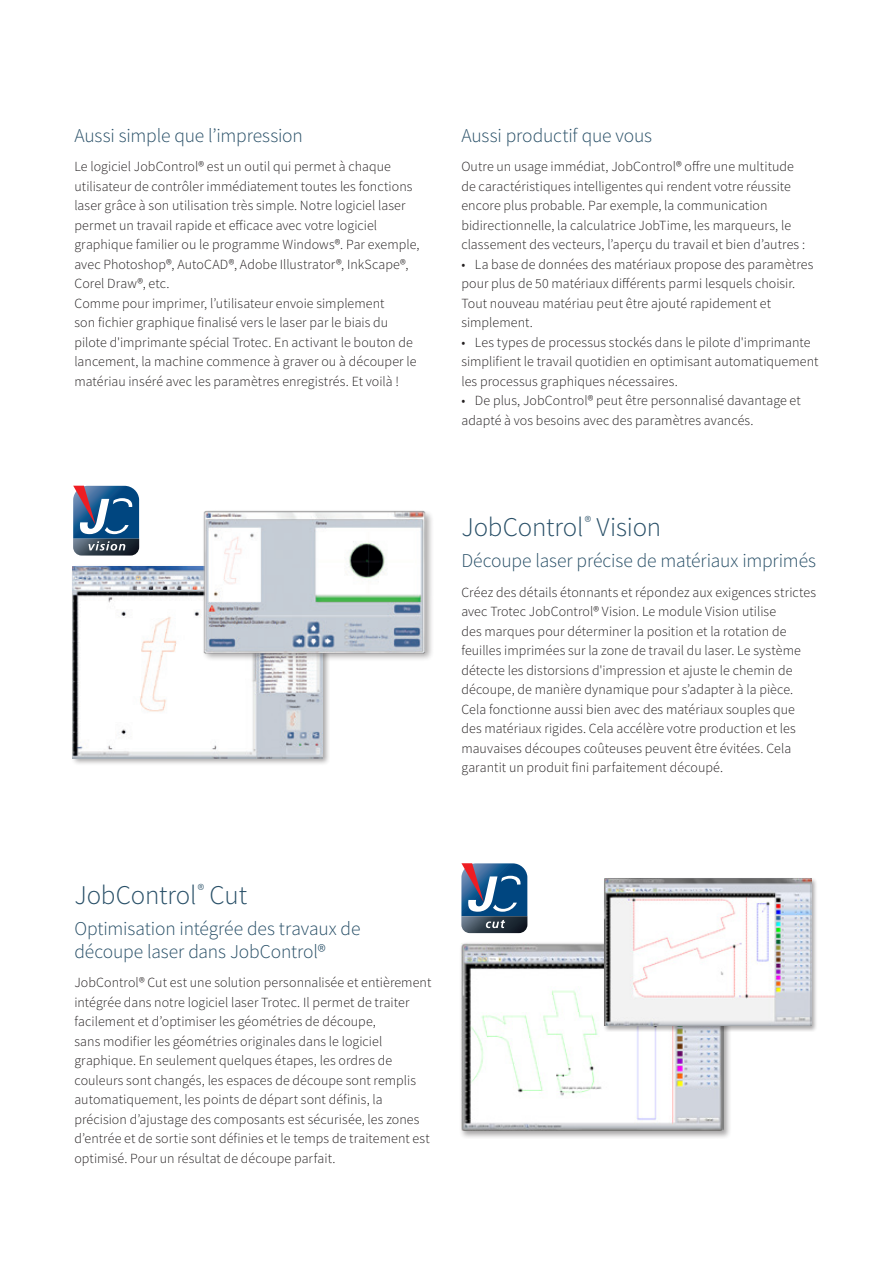
<style>
.page{position:relative;width:893px;height:1263px;background:#fff}
.page>*{position:absolute;margin:0;border:0;box-sizing:border-box;transform-origin:0 0}
.t1{font:300 27px "Source Sans Pro";letter-spacing:-.005em;color:#284f67}
.t2{font:300 19.5px/22.5px "Source Sans Pro";letter-spacing:-.005em;color:#284f67}
.t3{font:300 13.95px/19.5px "Source Sans Pro";letter-spacing:.005em;color:#231f20}
</style>
<div class="page">
<div style="left:70px;top:564px;width:260px;height:202px;background:#231f20;opacity:.4"></div>
<img style="left:73px;top:566px;width:249px;height:192px">
<div style="left:459px;top:941px;width:273px;height:198px;background:#231f20;opacity:.4"></div>
<img style="left:461px;top:944px;width:262px;height:187px">
<div style="left:603px;top:876px;width:215px;height:156px;background:#231f20;opacity:.4"></div>
<img style="left:605px;top:878px;width:207px;height:148px">
<img style="left:197px;top:510px;width:235px;height:176px">
<svg style="left:73px;top:486px;width:66px;height:69px;background:#48678a"></svg>
<svg style="left:461px;top:863px;width:66px;height:70px;background:#476689"></svg>
<h2 class="t2" style="left:74px;top:124px;width:230px">Aussi simple que l’impression</h2>
<p class="t3" style="left:74px;top:157px;width:347px">Le logiciel JobControl® est un outil qui permet à chaque utilisateur de contrôler immédiatement toutes les fonctions laser grâce à son utilisation très simple. Notre logiciel laser permet un travail rapide et efficace avec votre logiciel graphique familier ou le programme Windows®. Par exemple, avec Photoshop®, AutoCAD®, Adobe Illustrator®, InkScape®, Corel Draw®, etc.<br>Comme pour imprimer, l’utilisateur envoie simplement<br>son fichier graphique finalisé vers le laser par le biais du pilote d'imprimante spécial Trotec. En activant le bouton de lancement, la machine commence à graver ou à découper le matériau inséré avec les paramètres enregistrés. Et voilà !</p>
<h2 class="t2" style="left:461px;top:124px;width:192px">Aussi productif que vous</h2>
<p class="t3" style="left:461px;top:157px;width:345px">Outre un usage immédiat, JobControl® offre une multitude de caractéristiques intelligentes qui rendent votre réussite encore plus probable. Par exemple, la communication bidirectionnelle, la calculatrice JobTime, les marqueurs, le classement des vecteurs, l’aperçu du travail et bien d’autres :</p>
<p class="t3" style="left:461px;top:255px;width:354px">• La base de données des matériaux propose des paramètres pour plus de 50 matériaux différents parmi lesquels choisir.<br>Tout nouveau matériau peut être ajouté rapidement et simplement.</p>
<p class="t3" style="left:461px;top:333px;width:359px">• Les types de processus stockés dans le pilote d'imprimante simplifient le travail quotidien en optimisant automatiquement les processus graphiques nécessaires.</p>
<p class="t3" style="left:461px;top:391px;width:341px">• De plus, JobControl® peut être personnalisé davantage et adapté à vos besoins avec des paramètres avancés.</p>
<h1 class="t1" style="left:461px;top:510px;width:201px">JobControl<sup>®</sup> Vision</h1>
<h2 class="t2" style="left:461px;top:550px;width:356px">Découpe laser précise de matériaux imprimés</h2>
<p class="t3" style="left:461px;top:582px;width:356px">Créez des détails étonnants et répondez aux exigences strictes avec Trotec JobControl® Vision. Le module Vision utilise<br>des marques pour déterminer la position et la rotation de feuilles imprimées sur la zone de travail du laser. Le système détecte les distorsions d'impression et ajuste le chemin de découpe, de manière dynamique pour s’adapter à la pièce.<br>Cela fonctionne aussi bien avec des matériaux souples que des matériaux rigides. Cela accélère votre production et les mauvaises découpes coûteuses peuvent être évitées. Cela garantit un produit fini parfaitement découpé.</p>
<h1 class="t1" style="left:74px;top:878px;width:174px">JobControl<sup>®</sup> Cut</h1>
<h2 class="t2" style="left:74px;top:917px;width:288px">Optimisation intégrée des travaux de découpe laser dans JobControl®</h2>
<p class="t3" style="left:74px;top:973px;width:358px">JobControl® Cut est une solution personnalisée et entièrement intégrée dans notre logiciel laser Trotec. Il permet de traiter facilement et d’optimiser les géométries de découpe,<br>sans modifier les géométries originales dans le logiciel graphique. En seulement quelques étapes, les ordres de couleurs sont changés, les espaces de découpe sont remplis automatiquement, les points de départ sont définis, la précision d’ajustage des composants est sécurisée, les zones d’entrée et de sortie sont définies et le temps de traitement est optimisé. Pour un résultat de découpe parfait.</p>
</div>
